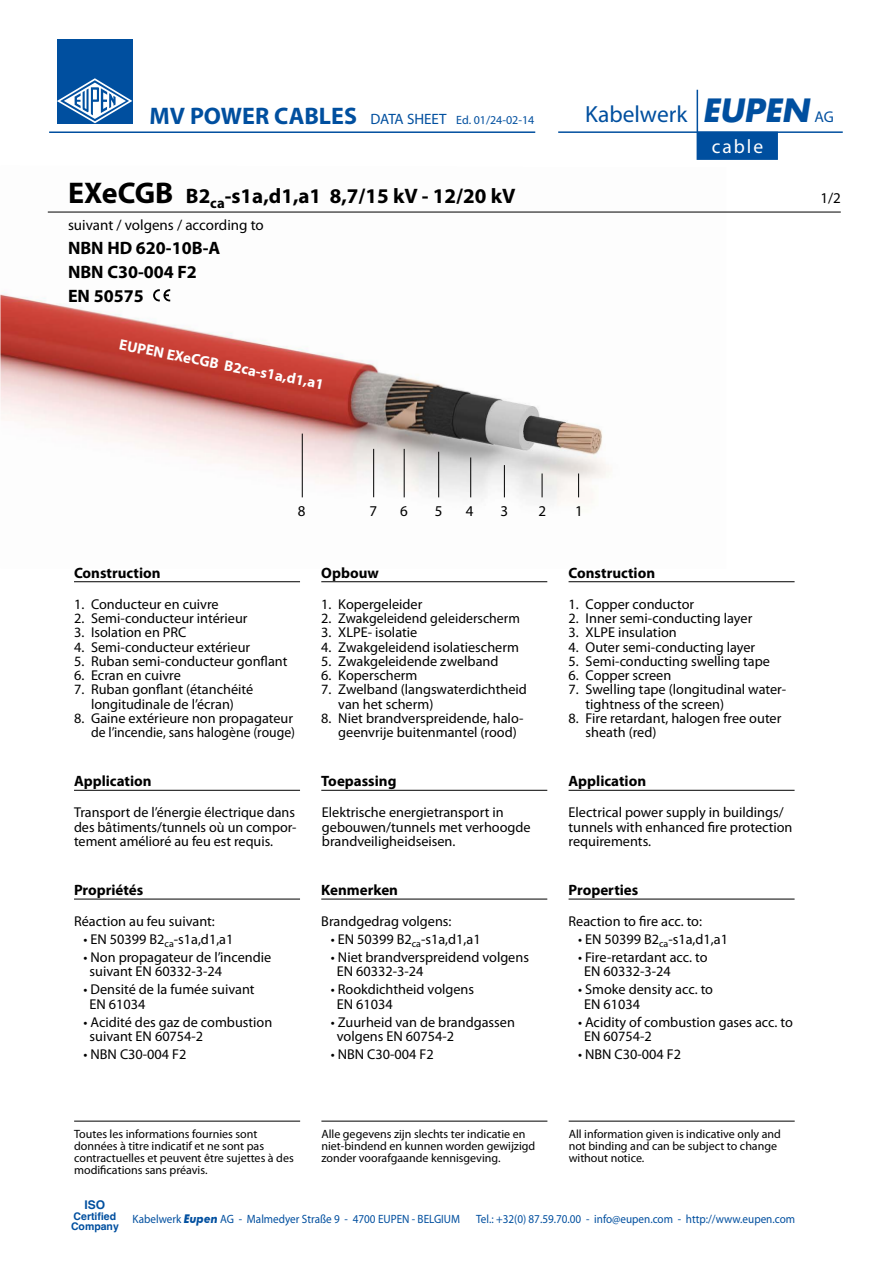
<style>
.page{position:relative;width:893px;height:1263px;background:#fff}
.page>*{position:absolute;margin:0;border:0;box-sizing:border-box;transform-origin:0 0}
.t1{font:23.4px "Myriad";color:#004f9f}
.t2{font:700 21px "Myriad Pro";color:#000}
.t3{font:19.5px "Myriad";letter-spacing:.1em;color:#fff}
.t4{font:700 18px/24px "Myriad Pro";color:#000}
.t5{font:700 15px "Myriad Pro";color:#000}
.t6{font:15px "Myriad Pro";color:#000}
.t7{font:700 15px "Myriad Pro";color:#fff}
.t8{font:14.25px/14.2px "Myriad Pro";color:#000}
.t9{font:12px/12px "Myriad Pro";color:#000}
.t10{font:12px "Myriad Pro";color:#004f9f;scale:.93 1}
.t11{font:12px "Myriad Pro";color:#004f9f}
.t12{font:700 12px "Helvetica";color:#004f9f}
.t13{font:700 10.5px/10.5px "Helvetica";color:#004f9f}
.s1{font-weight:700;font-size:24px}
.s2{font-size:15px}
.s3{font-family:"Futura";font-weight:700;font-style:italic;font-size:31.2px}
.s4{font-size:15.6px}
.s5{font-size:30px}
.s6{font-family:"Futura BT";font-weight:700;font-style:italic}
</style>
<div class="page">
<img style="left:0;top:211px;width:726px;height:293px">
<hr style="left:302px;top:434px;width:1px;height:63px;background:#000">
<hr style="left:504px;top:465px;width:1px;height:32px;background:#000">
<hr style="left:470px;top:457px;width:1px;height:40px;background:#000">
<hr style="left:438px;top:452px;width:1px;height:45px;background:#000">
<hr style="left:404px;top:449px;width:1px;height:48px;background:#000">
<hr style="left:373px;top:449px;width:1px;height:48px;background:#000">
<svg style="left:578px;top:473px;width:1px;height:24px"></svg>
<svg style="left:542px;top:473px;width:1px;height:24px"></svg>
<svg style="left:696px;top:89px;width:82px;height:71px"></svg>
<hr style="left:558px;top:131px;width:285px;height:2px;background:#004f9f">
<hr style="left:49px;top:131px;width:486px;height:2px;background:#004f9f">
<hr style="left:34px;top:265px;width:801px;height:1px;background:#004f9f">
<div style="left:57px;top:39px;width:75px;height:85px;background:#004f9f"></div>
<svg style="left:57px;top:78px;width:75px;height:45px"></svg>
<hr style="left:74px;top:581px;width:226px;height:1px;background:#000">
<hr style="left:74px;top:790px;width:226px;height:1px;background:#000">
<hr style="left:74px;top:899px;width:226px;height:1px;background:#000">
<hr style="left:321px;top:581px;width:226px;height:1px;background:#000">
<hr style="left:321px;top:790px;width:226px;height:1px;background:#000">
<hr style="left:321px;top:899px;width:226px;height:1px;background:#000">
<hr style="left:569px;top:581px;width:226px;height:1px;background:#000">
<hr style="left:569px;top:790px;width:226px;height:1px;background:#000">
<hr style="left:569px;top:899px;width:226px;height:1px;background:#000">
<hr style="left:48px;top:212px;width:793px;height:1px;background:#000">
<hr style="left:74px;top:1121px;width:226px;height:1px;background:#000">
<hr style="left:321px;top:1121px;width:226px;height:1px;background:#000">
<hr style="left:569px;top:1121px;width:226px;height:1px;background:#000">
<svg style="left:153px;top:289px;width:17px;height:13px"></svg>
<p class="t11" style="left:150px;top:112px;width:386px"><span class="s1">MV POWER CABLES</span> <span class="s2">DATA SHEET</span> Ed. 01/24-02-14</p>
<h1 class="t1" style="left:585px;top:102px;width:250px">Kabelwerk <span class="s3">EUPEN</span> <span class="s4">AG</span></h1>
<h2 class="t2" style="left:68px;top:182px;width:449px"><span class="s5">EXeCGB</span> B2<sub>ca</sub>-s1a,d1,a1 8,7/15 kV - 12/20 kV</h2>
<p class="t6" style="left:68px;top:216px;width:197px">suivant / volgens / according to</p>
<p class="t4" style="left:68px;top:235px;width:154px">NBN HD 620-10B-A<br>NBN C30-004 F2<br>EN 50575</p>
<p class="t7" style="left:121px;top:335px;width:210px;rotate:11deg">EUPEN EXeCGB B2ca-s1a,d1,a1</p>
<h3 class="t3" style="left:712px;top:137px;width:53px">cable</h3>
<p class="t6" style="left:820px;top:189px;width:22px">1/2</p>
<p class="t6" style="left:298px;top:502px;width:9px">8</p>
<p class="t6" style="left:369px;top:502px;width:9px">7</p>
<p class="t6" style="left:400px;top:502px;width:9px">6</p>
<p class="t6" style="left:435px;top:502px;width:9px">5</p>
<p class="t6" style="left:466px;top:502px;width:9px">4</p>
<p class="t6" style="left:501px;top:502px;width:9px">3</p>
<p class="t6" style="left:538px;top:502px;width:9px">2</p>
<p class="t6" style="left:575px;top:502px;width:9px">1</p>
<p class="t5" style="left:74px;top:563px;width:88px">Construction</p>
<p class="t8" style="left:74px;top:597px;width:146px">1. Conducteur en cuivre</p>
<p class="t8" style="left:74px;top:611px;width:175px">2. Semi-conducteur intérieur</p>
<p class="t8" style="left:74px;top:625px;width:114px">3. Isolation en PRC</p>
<p class="t8" style="left:74px;top:639px;width:178px">4. Semi-conducteur extérieur</p>
<p class="t8" style="left:74px;top:654px;width:215px">5. Ruban semi-conducteur gonflant</p>
<p class="t8" style="left:74px;top:668px;width:108px">6. Ecran en cuivre</p>
<p class="t8" style="left:74px;top:682px;width:181px;text-align:center">7. Ruban gonflant (étanchéité longitudinale de l’écran)</p>
<p class="t8" style="left:74px;top:711px;width:223px;text-align:right">8. Gaine extérieure non propagateur de l’incendie, sans halogène (rouge)</p>
<p class="t5" style="left:74px;top:771px;width:79px">Application</p>
<p class="t8" style="left:74px;top:805px;width:223px;text-align:justify">Transport de l’énergie électrique dans des bâtiments/tunnels où un compor&shy;tement amélioré au feu est requis.</p>
<p class="t5" style="left:74px;top:880px;width:71px">Propriétés</p>
<p class="t8" style="left:74px;top:914px;width:142px">Réaction au feu suivant:</p>
<p class="t8" style="left:83px;top:932px;width:151px">• EN 50399 B2<sub>ca</sub>-s1a,d1,a1</p>
<p class="t8" style="left:90px;top:950px;width:183px;text-indent:-6px">• Non propagateur de l’incendie suivant EN 60332-3-24</p>
<p class="t8" style="left:90px;top:982px;width:167px;text-indent:-6px">• Densité de la fumée suivant<br>EN 61034</p>
<p class="t8" style="left:90px;top:1014px;width:184px;text-indent:-6px">• Acidité des gaz de combustion suivant EN 60754-2</p>
<p class="t8" style="left:83px;top:1047px;width:104px">• NBN C30-004 F2</p>
<p class="t5" style="left:321px;top:563px;width:59px">Opbouw</p>
<p class="t8" style="left:321px;top:597px;width:103px">1. Kopergeleider</p>
<p class="t8" style="left:321px;top:611px;width:200px">2. Zwakgeleidend geleiderscherm</p>
<p class="t8" style="left:321px;top:625px;width:98px">3. XLPE- isolatie</p>
<p class="t8" style="left:321px;top:639px;width:199px">4. Zwakgeleidend isolatiescherm</p>
<p class="t8" style="left:321px;top:654px;width:179px">5. Zwakgeleidende zwelband</p>
<p class="t8" style="left:321px;top:668px;width:98px">6. Koperscherm</p>
<p class="t8" style="left:338px;top:682px;width:190px;text-indent:-17px">7. Zwelband (langswaterdichtheid van het scherm)</p>
<p class="t8" style="left:321px;top:711px;width:208px;text-align:center">8. Niet brandverspreidende, halo-- geenvrije buitenmantel (rood)</p>
<p class="t5" style="left:321px;top:771px;width:77px">Toepassing</p>
<p class="t8" style="left:322px;top:805px;width:210px">Elektrische energietransport in gebouwen/tunnels met verhoogde brandveiligheidseisen.</p>
<p class="t5" style="left:321px;top:880px;width:78px">Kenmerken</p>
<p class="t8" style="left:321px;top:914px;width:132px">Brandgedrag volgens:</p>
<p class="t8" style="left:331px;top:932px;width:151px">• EN 50399 B2<sub>ca</sub>-s1a,d1,a1</p>
<p class="t8" style="left:337px;top:950px;width:194px;text-indent:-6px">• Niet brandverspreidend volgens<br>EN 60332-3-24</p>
<p class="t8" style="left:337px;top:982px;width:139px;text-indent:-6px">• Rookdichtheid volgens<br>EN 61034</p>
<p class="t8" style="left:337px;top:1014px;width:180px;text-indent:-6px">• Zuurheid van de brandgassen volgens EN 60754-2</p>
<p class="t8" style="left:331px;top:1047px;width:104px">• NBN C30-004 F2</p>
<p class="t5" style="left:569px;top:563px;width:88px">Construction</p>
<p class="t8" style="left:569px;top:597px;width:127px">1. Copper conductor</p>
<p class="t8" style="left:569px;top:611px;width:185px">2. Inner semi-conducting layer</p>
<p class="t8" style="left:569px;top:625px;width:110px">3. XLPE insulation</p>
<p class="t8" style="left:569px;top:639px;width:188px">4. Outer semi-conducting layer</p>
<p class="t8" style="left:569px;top:654px;width:203px">5. Semi-conducting swelling tape</p>
<p class="t8" style="left:569px;top:668px;width:104px">6. Copper screen</p>
<p class="t8" style="left:586px;top:682px;width:202px;text-indent:-17px">7. Swelling tape (longitudinal water&shy;tightness of the screen)</p>
<p class="t8" style="left:586px;top:711px;width:197px;text-indent:-17px">8. Fire retardant, halogen free outer sheath (red)</p>
<p class="t5" style="left:569px;top:771px;width:79px">Application</p>
<p class="t8" style="left:569px;top:805px;width:225px">Electrical power supply in buildings/ tunnels with enhanced fire protection requirements.</p>
<p class="t5" style="left:569px;top:880px;width:71px">Properties</p>
<p class="t8" style="left:569px;top:914px;width:135px">Reaction to fire acc. to:</p>
<p class="t8" style="left:578px;top:932px;width:151px">• EN 50399 B2<sub>ca</sub>-s1a,d1,a1</p>
<p class="t8" style="left:584px;top:950px;width:125px;text-indent:-6px">• Fire-retardant acc. to<br>EN 60332-3-24</p>
<p class="t8" style="left:584px;top:982px;width:131px;text-indent:-6px">• Smoke density acc. to<br>EN 61034</p>
<p class="t8" style="left:584px;top:1014px;width:210px;text-indent:-6px">• Acidity of combustion gases acc. to<br>EN 60754-2</p>
<p class="t8" style="left:578px;top:1047px;width:104px">• NBN C30-004 F2</p>
<p class="t9" style="left:74px;top:1127px;width:221px">Toutes les informations fournies sont données à titre indicatif et ne sont pas contractuelles et peuvent être sujettes à des modifications sans préavis.</p>
<p class="t9" style="left:321px;top:1127px;width:215px">Alle gegevens zijn slechts ter indicatie en niet-bindend en kunnen worden gewijzigd zonder voorafgaande kennisgeving.</p>
<p class="t9" style="left:569px;top:1127px;width:214px">All information given is indicative only and not binding and can be subject to change without notice.</p>
<p class="t12" style="left:85px;top:1198px;width:22px">ISO</p>
<p class="t13" style="left:71px;top:1212px;width:49px">Certified<br>Company</p>
<p class="t10" style="left:133px;top:1211px;width:354px">Kabelwerk <span class="s6">Eupen</span> AG - Malmedyer Straße 9 - 4700 EUPEN - BELGIUM</p>
<p class="t10" style="left:476px;top:1211px;width:344px">Tel.: +32(0) 87.59.70.00 - info@eupen.com - http://www.eupen.com</p>
</div>
